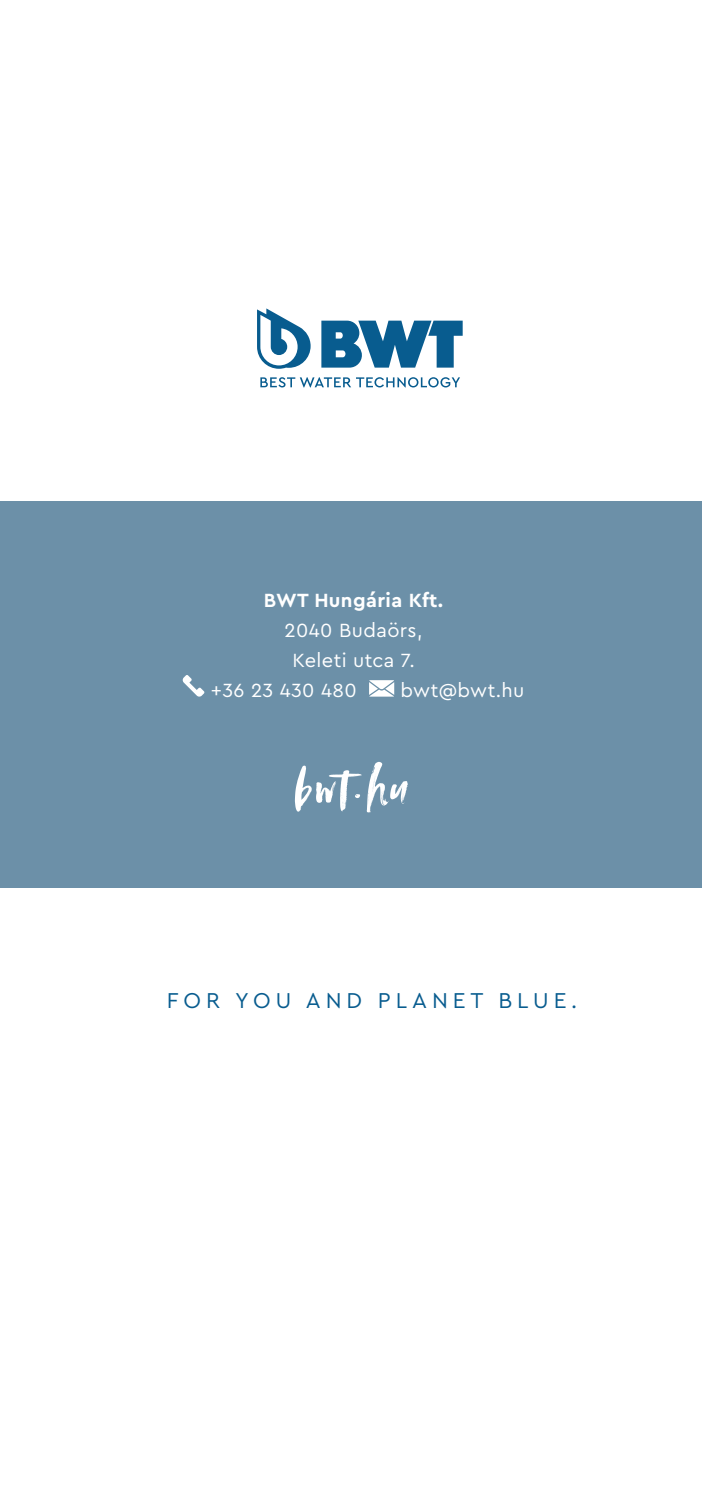
<style>
.page{position:relative;width:702px;height:1489px;background:#fff}
.page>*{position:absolute;margin:0;border:0;box-sizing:border-box;transform-origin:0 0}
.t1{font:55px "Avallon";color:#fff}
.Best-Nummern{font:22.5px "Cera PRO";letter-spacing:.22em;color:#085c8f}
.Best-Nummern-2{font:20px "Cera PRO";letter-spacing:.02em;color:#fff}
.Best-Nummern-3{font:700 20px "Cera PRO";letter-spacing:.02em;color:#fff}
</style>
<div class="page">
<div style="left:0;top:501px;width:702px;height:387px;background:#6c90a8"></div>
<svg style="left:182px;top:675px;width:22px;height:22px"></svg>
<svg style="left:369px;top:680px;width:25px;height:16px"></svg>
<svg style="left:260px;top:377px;width:200px;height:10px"></svg>
<svg style="left:321px;top:320px;width:141px;height:47px"></svg>
<svg style="left:257px;top:308px;width:53px;height:61px"></svg>
<p class="Best-Nummern-3" style="left:264px;top:586px;width:181px">BWT Hungária Kft.</p>
<p class="Best-Nummern-2" style="left:284px;top:616px;width:139px">2040 Budaörs,</p>
<p class="Best-Nummern-2" style="left:292px;top:646px;width:124px">Keleti utca 7.</p>
<p class="Best-Nummern-2" style="left:211px;top:676px;width:147px">+36 23 430 480</p>
<p class="Best-Nummern-2" style="left:400px;top:676px;width:125px">bwt@bwt.hu</p>
<p class="t1" style="left:294px;top:751px;width:115px">bwt.hu</p>
<p class="Best-Nummern" style="left:167px;top:985px;width:412px">FOR YOU AND PLANET BLUE.</p>
</div>
